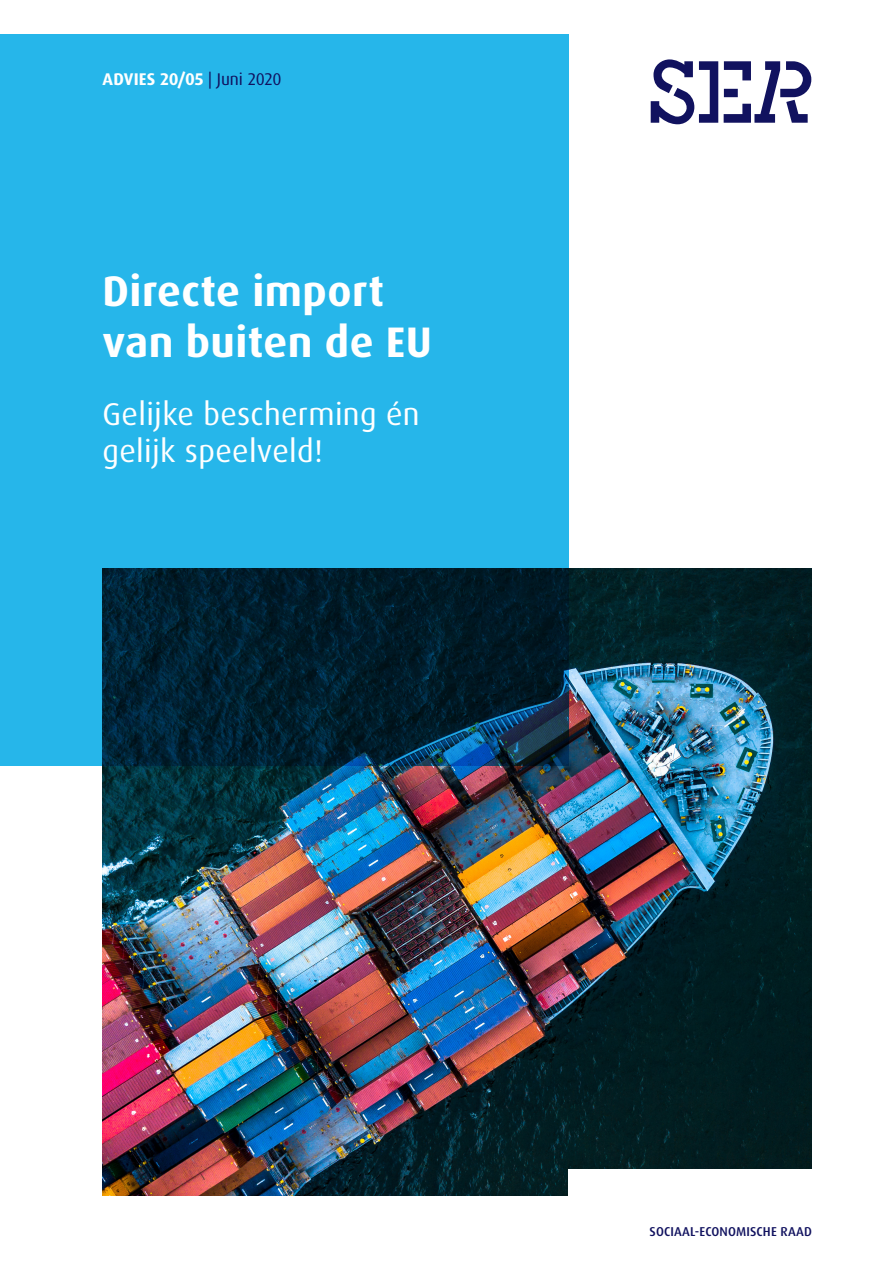
<style>
.page{position:relative;width:893px;height:1263px;background:#fff}
.page>*{position:absolute;margin:0;border:0;box-sizing:border-box;transform-origin:0 0}
._00_Titel{font:700 42.75px "Dax OT";letter-spacing:.01em;color:#fff}
._01_Subtitel{font:31.5px "Dax OT";letter-spacing:.01em;color:#fff}
.t1{font:700 16.95px "Dax OT";letter-spacing:.01em;color:#fff}
.t2{font:500 12.9px "Dax OT";letter-spacing:.01em;color:#11125f}
.s1{font-weight:400;color:#11125f}
</style>
<div class="page">
<svg style="left:651px;top:59px;width:160px;height:65px"></svg>
<img style="left:103px;top:568px;width:708px;height:628px">
<svg style="left:0;top:34px;width:568px;height:731px;background:#1d95c1"></svg>
<div style="left:568px;top:1169px;width:270px;height:39px;background:#fff"></div>
<p class="t1" style="left:103px;top:68px;width:181px">ADVIES 20/05 <span class="s1">| Juni 2020</span></p>
<p class="_00_Titel" style="left:103px;top:264px;width:283px">Directe import</p>
<p class="_00_Titel" style="left:103px;top:315px;width:331px">van buiten de EU</p>
<p class="_01_Subtitel" style="left:103px;top:394px;width:319px">Gelijke bescherming én</p>
<p class="_01_Subtitel" style="left:103px;top:431px;width:222px">gelijk speelveld!</p>
<p class="t2" style="left:650px;top:1223px;width:164px">SOCIAAL-ECONOMISCHE RAAD</p>
</div>
